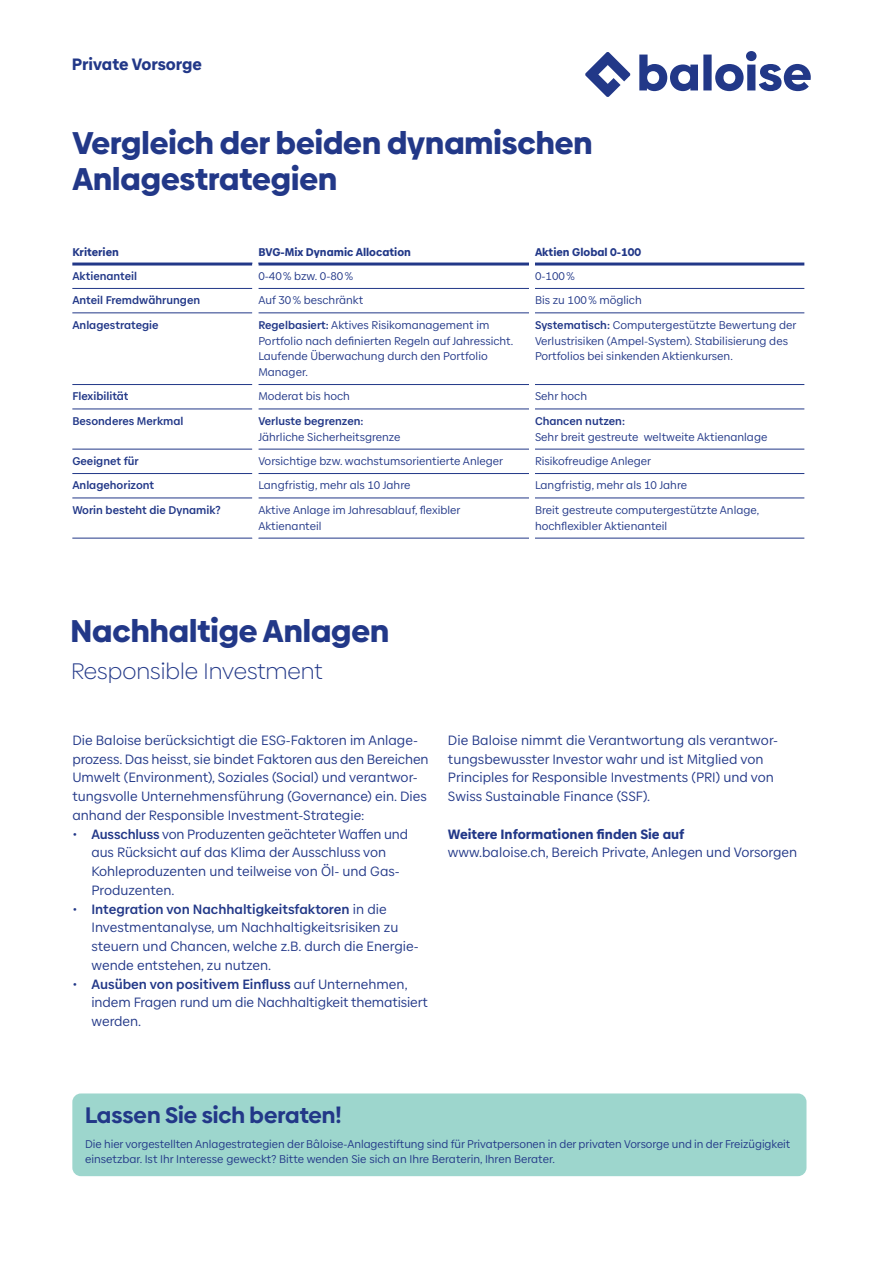
<style>
.page{position:relative;width:881px;height:1263px;background:#fff}
.page>*{position:absolute;margin:0;border:0;box-sizing:border-box;transform-origin:0 0}
.t1{font:900 31.5px/36px "Baloise Create Headline";color:#223888}
.t2{font:700 22.5px "Baloise Create Headline";color:#223888}
.t3{font:300 22.5px "Baloise Create Headline";color:#223888}
.t4{font:900 16.5px "Baloise Create Text";color:#223888}
.t5{font:13.5px/18.8px "Baloise Create Text";color:#223888}
.t6{font:900 13.5px "Baloise Create Text";color:#223888}
.t7{font:11.25px/15.8px "Baloise Create Text";color:#223888}
.t8{font:700 11.25px "Baloise Create Text";color:#223888}
.t9{font:900 11.25px "Baloise Create Text";color:#223888}
.s1{font-weight:700}
</style>
<div class="page">
<div style="left:72px;top:1093px;width:734px;height:83px;background:#9dd6cd;border-radius:9px"></div>
<hr style="left:534px;top:288px;width:270px;height:1px;background:#223888">
<hr style="left:534px;top:313px;width:270px;height:1px;background:#223888">
<hr style="left:534px;top:384px;width:270px;height:1px;background:#223888">
<hr style="left:534px;top:409px;width:270px;height:1px;background:#223888">
<hr style="left:534px;top:449px;width:270px;height:1px;background:#223888">
<hr style="left:258px;top:288px;width:270px;height:1px;background:#223888">
<hr style="left:258px;top:313px;width:270px;height:1px;background:#223888">
<hr style="left:258px;top:384px;width:270px;height:1px;background:#223888">
<hr style="left:258px;top:409px;width:270px;height:1px;background:#223888">
<hr style="left:258px;top:449px;width:270px;height:1px;background:#223888">
<hr style="left:72px;top:288px;width:180px;height:1px;background:#223888">
<hr style="left:72px;top:313px;width:180px;height:1px;background:#223888">
<hr style="left:72px;top:384px;width:180px;height:1px;background:#223888">
<hr style="left:72px;top:409px;width:180px;height:1px;background:#223888">
<hr style="left:72px;top:449px;width:180px;height:1px;background:#223888">
<hr style="left:72px;top:473px;width:180px;height:1px;background:#223888">
<hr style="left:258px;top:473px;width:270px;height:1px;background:#223888">
<hr style="left:72px;top:498px;width:180px;height:1px;background:#223888">
<hr style="left:258px;top:498px;width:270px;height:1px;background:#223888">
<hr style="left:72px;top:538px;width:180px;height:1px;background:#223888">
<hr style="left:258px;top:538px;width:270px;height:1px;background:#223888">
<hr style="left:534px;top:473px;width:270px;height:1px;background:#223888">
<hr style="left:534px;top:498px;width:270px;height:1px;background:#223888">
<hr style="left:534px;top:538px;width:270px;height:1px;background:#223888">
<hr style="left:72px;top:263px;width:180px;height:3px;background:#223888">
<hr style="left:258px;top:263px;width:270px;height:3px;background:#223888">
<hr style="left:534px;top:263px;width:270px;height:3px;background:#223888">
<svg style="left:585px;top:51px;width:225px;height:46px"></svg>
<p class="t4" style="left:72px;top:52px;width:131px">Private Vorsorge</p>
<h1 class="t1" style="left:72px;top:123px;width:521px">Vergleich der beiden dynamischen<br>Anlagestrategien</h1>
<p class="t9" style="left:72px;top:244px;width:48px">Kriterien</p>
<p class="t9" style="left:258px;top:244px;width:154px">BVG-Mix Dynamic Allocation</p>
<p class="t9" style="left:535px;top:244px;width:108px">Aktien Global 0-100</p>
<p class="t8" style="left:72px;top:269px;width:66px">Aktienanteil</p>
<p class="t7" style="left:258px;top:268px;width:96px">0-40% bzw. 0-80%</p>
<p class="t7" style="left:535px;top:268px;width:41px">0-100%</p>
<p class="t8" style="left:72px;top:293px;width:129px">Anteil Fremdwährungen</p>
<p class="t7" style="left:258px;top:292px;width:106px">Auf 30% beschränkt</p>
<p class="t7" style="left:535px;top:292px;width:108px">Bis zu 100% möglich</p>
<p class="t8" style="left:72px;top:317px;width:88px">Anlagestrategie</p>
<p class="t7" style="left:258px;top:317px;width:256px"><span class="s1">Regelbasiert:</span> Aktives Risikomanagement im Portfolio nach definierten Regeln auf Jahressicht.<br>Laufende Überwachung durch den Portfolio Manager.</p>
<p class="t7" style="left:535px;top:317px;width:263px"><span class="s1">Systematisch:</span> Computergestützte Bewertung der<br>Verlustrisiken (Ampel-System). Stabilisierung des<br>Portfolios bei sinkenden Aktienkursen.</p>
<p class="t8" style="left:72px;top:389px;width:58px">Flexibilität</p>
<p class="t7" style="left:258px;top:389px;width:93px">Moderat bis hoch</p>
<p class="t7" style="left:535px;top:389px;width:54px">Sehr hoch</p>
<p class="t8" style="left:72px;top:413px;width:113px">Besonderes Merkmal</p>
<p class="t8" style="left:258px;top:413px;width:107px">Verluste begrenzen:</p>
<p class="t7" style="left:258px;top:429px;width:144px">Jährliche Sicherheitsgrenze</p>
<p class="t8" style="left:535px;top:413px;width:91px">Chancen nutzen:</p>
<p class="t7" style="left:535px;top:429px;width:234px">Sehr breit gestreute weltweite Aktienanlage</p>
<p class="t8" style="left:72px;top:454px;width:68px">Geeignet für</p>
<p class="t7" style="left:258px;top:453px;width:246px">Vorsichtige bzw. wachstumsorientierte Anleger</p>
<p class="t7" style="left:535px;top:453px;width:118px">Risikofreudige Anleger</p>
<p class="t8" style="left:72px;top:478px;width:83px">Anlagehorizont</p>
<p class="t7" style="left:258px;top:477px;width:153px">Langfristig, mehr als 10 Jahre</p>
<p class="t7" style="left:535px;top:477px;width:153px">Langfristig, mehr als 10 Jahre</p>
<p class="t8" style="left:72px;top:502px;width:150px">Worin besteht die Dynamik?</p>
<p class="t7" style="left:258px;top:502px;width:204px">Aktive Anlage im Jahresablauf, flexibler<br>Aktienanteil</p>
<p class="t7" style="left:535px;top:502px;width:225px">Breit gestreute computergestützte Anlage, hochflexibler Aktienanteil</p>
<h1 class="t1" style="left:71px;top:610px;width:320px">Nachhaltige Anlagen</h1>
<h2 class="t3" style="left:71px;top:656px;width:253px">Responsible Investment</h2>
<p class="t5" style="left:72px;top:731px;width:358px">Die Baloise berücksichtigt die ESG-Faktoren im Anlage&shy;prozess. Das heisst, sie bindet Faktoren aus den Bereichen Umwelt (Environment), Soziales (Social) und verantwor&shy;tungsvolle Unternehmensführung (Governance) ein. Dies anhand der Responsible Investment-Strategie:</p>
<p class="t5" style="left:91px;top:824px;width:318px;text-indent:-19px">• <span class="s1">Ausschluss</span> von Produzenten geächteter Waffen und aus Rücksicht auf das Klima der Ausschluss von Kohleproduzenten und teilweise von Öl- und Gas-Produzenten.</p>
<p class="t5" style="left:91px;top:899px;width:328px;text-indent:-19px">• <span class="s1">Integration von Nachhaltigkeitsfaktoren</span> in die Investmentanalyse, um Nachhaltigkeitsrisiken zu steuern und Chancen, welche z.B. durch die Energie&shy;wende entstehen, zu nutzen.</p>
<p class="t5" style="left:91px;top:974px;width:337px;text-indent:-19px">• <span class="s1">Ausüben von positivem Einfluss</span> auf Unternehmen, indem Fragen rund um die Nachhaltigkeit thematisiert werden.</p>
<p class="t5" style="left:448px;top:731px;width:331px">Die Baloise nimmt die Verantwortung als verantwor&shy;tungsbewusster Investor wahr und ist Mitglied von Principles for Responsible Investments (PRI) und von Swiss Sustainable Finance (SSF).</p>
<p class="t6" style="left:448px;top:824px;width:238px">Weitere Informationen finden Sie auf</p>
<p class="t5" style="left:448px;top:843px;width:350px">www.baloise.ch, Bereich Private, Anlegen und Vorsorgen</p>
<h2 class="t2" style="left:85px;top:1098px;width:258px">Lassen Sie sich beraten!</h2>
<p class="t7" style="left:85px;top:1136px;width:706px">Die hier vorgestellten Anlagestrategien der Bâloise-Anlagestiftung sind für Privatpersonen in der privaten Vorsorge und in der Freizügigkeit einsetzbar. Ist Ihr Interesse geweckt? Bitte wenden Sie sich an Ihre Beraterin, Ihren Berater.</p>
</div>
